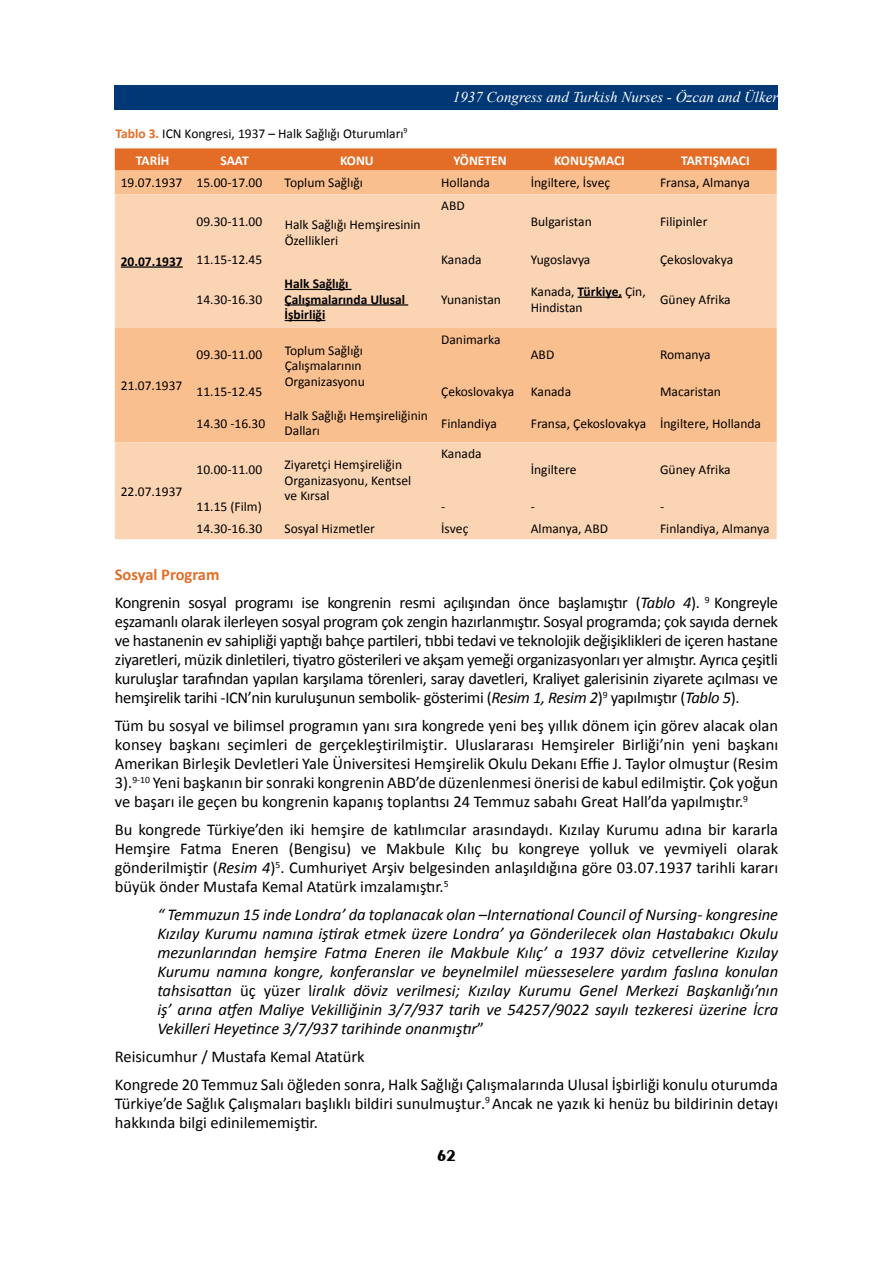
<style>
.page{position:relative;width:893px;height:1263px;background:#fff}
.page>*{position:absolute;margin:0;border:0;box-sizing:border-box;transform-origin:0 0}
.t1{font:16.5px/19px "Calibri";color:#000;text-align:justify}
.t2{font:italic 16.5px/19px "Calibri";color:#000;text-align:justify}
.t3{font:16.5px/27.9px "Calibri";letter-spacing:-.02em;color:#000}
.t4{font:700 16.5px "Exotic 350 BT";color:#000}
.t5{font:italic 15px "Times New Roman";color:#fff}
.t6{font:13.5px/15.6px "Calibri";color:#000}
.t7{font:700 13.5px/15.6px "Calibri";color:#000}
.t8{font:700 13.5px "Calibri";color:#fff}
.s1{font-weight:700;color:#e36d26}
.s2{font-weight:700}
.s3{font-style:italic}
.s4{font-style:normal}
</style>
<div class="page">
<div style="left:115px;top:85px;width:663px;height:24px;background:#003775"></div>
<svg style="left:115px;top:148px;width:662px;height:23px;background:#e4722e"></svg>
<div style="left:115px;top:171px;width:662px;height:23px;background:#fabf8f"></div>
<svg style="left:115px;top:194px;width:662px;height:345px;background:#facda7"></svg>
<hr style="left:121px;top:266px;width:62px;height:2px;background:#000">
<hr style="left:285px;top:289px;width:67px;height:1px;background:#000">
<hr style="left:285px;top:304px;width:123px;height:2px;background:#000">
<hr style="left:285px;top:320px;width:40px;height:1px;background:#000">
<hr style="left:578px;top:297px;width:44px;height:1px;background:#000">
<p class="t6" style="left:116px;top:125px;width:294px"><span class="s1">Tablo 3.</span> ICN Kongresi, 1937 – Halk Sağlığı Oturumları<sup>9</sup></p>
<p class="t5" style="left:453px;top:86px;width:327px">1937 Congress and Turkish Nurses - Özcan and Ülker</p>
<p class="t8" style="left:136px;top:151px;width:35px">TARİH</p>
<p class="t8" style="left:221px;top:151px;width:30px">SAAT</p>
<p class="t8" style="left:340px;top:151px;width:35px">KONU</p>
<p class="t8" style="left:453px;top:151px;width:55px">YÖNETEN</p>
<p class="t8" style="left:554px;top:151px;width:72px">KONUŞMACI</p>
<p class="t8" style="left:681px;top:151px;width:70px">TARTIŞMACI</p>
<p class="t6" style="left:121px;top:175px;width:143px">19.07.1937 15.00-17.00</p>
<p class="t6" style="left:285px;top:175px;width:80px">Toplum Sağlığı</p>
<p class="t6" style="left:441px;top:175px;width:50px">Hollanda</p>
<p class="t6" style="left:531px;top:175px;width:81px">İngiltere, İsveç</p>
<p class="t6" style="left:660px;top:175px;width:91px">Fransa, Almanya</p>
<p class="t7" style="left:121px;top:254px;width:63px">20.07.1937</p>
<p class="t6" style="left:121px;top:378px;width:63px">21.07.1937</p>
<p class="t6" style="left:121px;top:484px;width:63px">22.07.1937</p>
<p class="t6" style="left:197px;top:213px;width:67px">09.30-11.00</p>
<p class="t6" style="left:285px;top:217px;width:138px">Halk Sağlığı Hemşiresinin<br>Özellikleri</p>
<p class="t6" style="left:441px;top:198px;width:25px">ABD</p>
<p class="t6" style="left:531px;top:213px;width:62px">Bulgaristan</p>
<p class="t6" style="left:660px;top:213px;width:49px">Filipinler</p>
<p class="t6" style="left:197px;top:251px;width:67px">11.15-12.45</p>
<p class="t6" style="left:441px;top:251px;width:42px">Kanada</p>
<p class="t6" style="left:531px;top:251px;width:61px">Yugoslavya</p>
<p class="t6" style="left:660px;top:251px;width:75px">Çekoslovakya</p>
<p class="t6" style="left:197px;top:292px;width:67px">14.30-16.30</p>
<p class="t7" style="left:285px;top:276px;width:122px">Halk Sağlığı<br>Çalışmalarında Ulusal<br>İşbirliği</p>
<p class="t6" style="left:441px;top:292px;width:61px">Yunanistan</p>
<p class="t6" style="left:531px;top:284px;width:116px">Kanada, <span class="s2">Türkiye,</span> Çin,<br>Hindistan</p>
<p class="t6" style="left:660px;top:292px;width:72px">Güney Afrika</p>
<p class="t6" style="left:441px;top:331px;width:61px">Danimarka</p>
<p class="t6" style="left:197px;top:346px;width:67px">09.30-11.00</p>
<p class="t6" style="left:285px;top:342px;width:82px">Toplum Sağlığı<br>Çalışmalarının<br>Organizasyonu</p>
<p class="t6" style="left:531px;top:346px;width:25px">ABD</p>
<p class="t6" style="left:660px;top:346px;width:52px">Romanya</p>
<p class="t6" style="left:197px;top:384px;width:67px">11.15-12.45</p>
<p class="t6" style="left:441px;top:384px;width:131px">Çekoslovakya Kanada</p>
<p class="t6" style="left:660px;top:384px;width:62px">Macaristan</p>
<p class="t6" style="left:197px;top:415px;width:70px">14.30 -16.30</p>
<p class="t6" style="left:285px;top:408px;width:145px">Halk Sağlığı Hemşireliğinin<br>Dalları</p>
<p class="t6" style="left:441px;top:415px;width:57px">Finlandiya</p>
<p class="t6" style="left:531px;top:415px;width:232px">Fransa, Çekoslovakya İngiltere, Hollanda</p>
<p class="t6" style="left:441px;top:446px;width:42px">Kanada</p>
<p class="t6" style="left:197px;top:461px;width:67px">10.00-11.00</p>
<p class="t6" style="left:285px;top:457px;width:128px">Ziyaretçi Hemşireliğin<br>Organizasyonu, Kentsel ve Kırsal</p>
<p class="t6" style="left:531px;top:461px;width:47px">İngiltere</p>
<p class="t6" style="left:660px;top:461px;width:72px">Güney Afrika</p>
<p class="t6" style="left:197px;top:499px;width:67px">11.15 (Film)</p>
<p class="t6" style="left:441px;top:499px;width:6px">-</p>
<p class="t6" style="left:531px;top:499px;width:6px">-</p>
<p class="t6" style="left:660px;top:499px;width:6px">-</p>
<p class="t6" style="left:197px;top:521px;width:67px">14.30-16.30</p>
<p class="t6" style="left:285px;top:521px;width:92px">Sosyal Hizmetler</p>
<p class="t6" style="left:441px;top:521px;width:29px">İsveç</p>
<p class="t6" style="left:531px;top:521px;width:79px">Almanya, ABD</p>
<p class="t6" style="left:660px;top:521px;width:111px">Finlandiya, Almanya</p>
<p class="t3" style="left:115px;top:561px;width:665px"><span class="s1">Sosyal Program<br></span>Kongrenin sosyal programı ise kongrenin resmi açılışından önce başlamıştır (<span class="s3">Tablo 4</span>). <sup>9</sup> Kongreyle</p>
<p class="t1" style="left:115px;top:612px;width:665px">eşzamanlı olarak ilerleyen sosyal program çok zengin hazırlanmıştır. Sosyal programda; çok sayıda dernek ve hastanenin ev sahipliği yaptığı bahçe partileri, tıbbi tedavi ve teknolojik değişiklikleri de içeren hastane ziyaretleri, müzik dinletileri, tiyatro gösterileri ve akşam yemeği organizasyonları yer almıştır. Ayrıca çeşitli kuruluşlar tarafından yapılan karşılama törenleri, saray davetleri, Kraliyet galerisinin ziyarete açılması ve hemşirelik tarihi -ICN’nin kuruluşunun sembolik- gösterimi (<span class="s3">Resim 1, Resim 2</span>)<sup>9</sup> yapılmıştır (<span class="s3">Tablo 5</span>).</p>
<p class="t1" style="left:115px;top:716px;width:665px">Tüm bu sosyal ve bilimsel programın yanı sıra kongrede yeni beş yıllık dönem için görev alacak olan konsey başkanı seçimleri de gerçekleştirilmiştir. Uluslararası Hemşireler Birliği’nin yeni başkanı Amerikan Birleşik Devletleri Yale Üniversitesi Hemşirelik Okulu Dekanı Effie J. Taylor olmuştur (Resim 3).<sup>9-10</sup> Yeni başkanın bir sonraki kongrenin ABD’de düzenlenmesi önerisi de kabul edilmiştir. Çok yoğun ve başarı ile geçen bu kongrenin kapanış toplantısı 24 Temmuz sabahı Great Hall’da yapılmıştır.<sup>9</sup></p>
<p class="t1" style="left:115px;top:820px;width:665px">Bu kongrede Türkiye’den iki hemşire de katılımcılar arasındaydı. Kızılay Kurumu adına bir kararla Hemşire Fatma Eneren (Bengisu) ve Makbule Kılıç bu kongreye yolluk ve yevmiyeli olarak gönderilmiştir (<span class="s3">Resim 4</span>)<sup>5</sup>. Cumhuriyet Arşiv belgesinden anlaşıldığına göre 03.07.1937 tarihli kararı büyük önder Mustafa Kemal Atatürk imzalamıştır.<sup>5</sup></p>
<p class="t2" style="left:157px;top:904px;width:622px">“ Temmuzun 15 inde Londra’ da toplanacak olan –International Council of Nursing- kongresine Kızılay Kurumu namına iştirak etmek üzere Londra’ ya Gönderilecek olan Hastabakıcı Okulu mezunlarından hemşire Fatma Eneren ile Makbule Kılıç’ a 1937 döviz cetvellerine Kızılay Kurumu namına kongre, konferanslar ve beynelmilel müesseselere yardım faslına konulan tahsisattan <span class="s4">üç yüzer l</span>iralık döviz verilmesi; Kızılay Kurumu Genel Merkezi Başkanlığı’nın iş’ arına atfen Maliye Vekilliğinin 3/7/937 tarih ve 54257/9022 sayılı tezkeresi üzerine İcra Vekilleri Heyetince 3/7/937 tarihinde onanmıştır<span class="s4">”</span></p>
<p class="t1" style="left:115px;top:1042px;width:665px;line-height:27.9px">Reisicumhur / Mustafa Kemal Atatürk<br>Kongrede 20 Temmuz Salı öğleden sonra, Halk Sağlığı Çalışmalarında Ulusal İşbirliği konulu oturumda</p>
<p class="t1" style="left:115px;top:1094px;width:665px">Türkiye’de Sağlık Çalışmaları başlıklı bildiri sunulmuştur.<sup>9</sup> Ancak ne yazık ki henüz bu bildirinin detayı hakkında bilgi edinilememiştir.</p>
<p class="t4" style="left:437px;top:1146px;width:20px">62</p>
</div>
